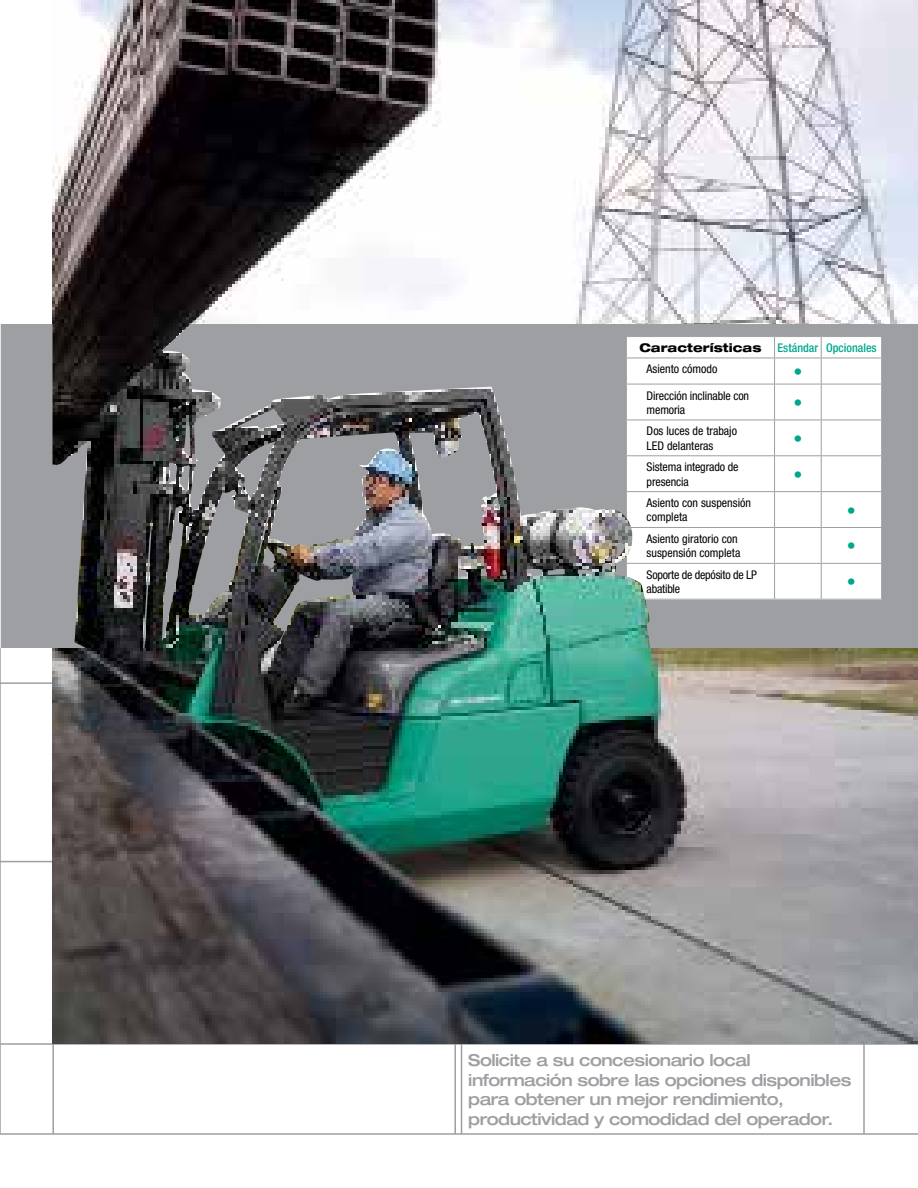
<style>
.page{position:relative;width:918px;height:1188px;background:#fff}
.page>*{position:absolute;margin:0;border:0;box-sizing:border-box;transform-origin:0 0}
.t1{font:500 condensed 18px "Helvetica Neue";color:#00a78c}
.t2{font:500 expanded 16.5px/19.8px "Helvetica Neue";letter-spacing:-.03em;color:#9d9fa2}
.t3{font:condensed 12px/14.4px "Helvetica Neue";color:#000}
.t4{font:condensed 12px/14.4px "Helvetica Neue";letter-spacing:-.02em;color:#000}
.t5{font:500 condensed 12px "Helvetica Neue";color:#00a78c}
.t6{font:800 expanded 12px "Helvetica Neue";color:#000}
</style>
<div class="page">
<div style="left:0;top:324px;width:918px;height:324px;background:#9d9fa2"></div>
<hr style="left:0;top:861px;width:918px;height:1px;background:#9d9fa2">
<hr style="left:0;top:682px;width:918px;height:2px;background:#9d9fa2">
<hr style="left:0;top:1043px;width:918px;height:2px;background:#9d9fa2">
<hr style="left:0;top:264px;width:1px;height:384px;background:#fff">
<hr style="left:52px;top:862px;width:2px;height:272px;background:#9d9fa2">
<hr style="left:0;top:648px;width:1px;height:486px;background:#9d9fa2">
<hr style="left:461px;top:648px;width:1px;height:486px;background:#9d9fa2">
<hr style="left:454px;top:648px;width:2px;height:486px;background:#9d9fa2">
<hr style="left:863px;top:648px;width:2px;height:486px;background:#9d9fa2">
<img style="left:52px;top:0;width:866px;height:1044px">
<div style="left:22px;top:324px;width:896px;height:324px;background:#9d9fa2"></div>
<div style="left:626px;top:336px;width:256px;height:264px;background:#fff"></div>
<hr style="left:626px;top:336px;width:149px;height:1px;background:#9d9fa2">
<hr style="left:775px;top:336px;width:46px;height:1px;background:#9d9fa2">
<hr style="left:821px;top:336px;width:61px;height:1px;background:#9d9fa2">
<hr style="left:626px;top:358px;width:149px;height:1px;background:#9d9fa2">
<svg style="left:774px;top:337px;width:108px;height:262px"></svg>
<hr style="left:626px;top:384px;width:149px;height:1px;background:#9d9fa2">
<hr style="left:775px;top:384px;width:46px;height:1px;background:#9d9fa2">
<hr style="left:774px;top:384px;width:1px;height:36px;background:#9d9fa2">
<hr style="left:821px;top:384px;width:61px;height:1px;background:#9d9fa2">
<hr style="left:821px;top:384px;width:1px;height:36px;background:#9d9fa2">
<hr style="left:881px;top:384px;width:1px;height:36px;background:#9d9fa2">
<hr style="left:626px;top:420px;width:149px;height:1px;background:#9d9fa2">
<hr style="left:775px;top:420px;width:46px;height:1px;background:#9d9fa2">
<hr style="left:774px;top:420px;width:1px;height:35px;background:#9d9fa2">
<hr style="left:821px;top:420px;width:61px;height:1px;background:#9d9fa2">
<hr style="left:821px;top:420px;width:1px;height:35px;background:#9d9fa2">
<hr style="left:881px;top:420px;width:1px;height:35px;background:#9d9fa2">
<hr style="left:626px;top:455px;width:149px;height:1px;background:#9d9fa2">
<hr style="left:775px;top:455px;width:46px;height:1px;background:#9d9fa2">
<hr style="left:774px;top:456px;width:1px;height:35px;background:#9d9fa2">
<hr style="left:821px;top:455px;width:61px;height:1px;background:#9d9fa2">
<hr style="left:821px;top:456px;width:1px;height:35px;background:#9d9fa2">
<hr style="left:881px;top:456px;width:1px;height:35px;background:#9d9fa2">
<hr style="left:626px;top:491px;width:149px;height:1px;background:#9d9fa2">
<hr style="left:775px;top:491px;width:46px;height:1px;background:#9d9fa2">
<hr style="left:774px;top:492px;width:1px;height:35px;background:#9d9fa2">
<hr style="left:821px;top:491px;width:61px;height:1px;background:#9d9fa2">
<hr style="left:821px;top:492px;width:1px;height:35px;background:#9d9fa2">
<hr style="left:881px;top:492px;width:1px;height:35px;background:#9d9fa2">
<hr style="left:626px;top:527px;width:149px;height:1px;background:#9d9fa2">
<hr style="left:775px;top:527px;width:46px;height:1px;background:#9d9fa2">
<hr style="left:774px;top:528px;width:1px;height:35px;background:#9d9fa2">
<hr style="left:821px;top:527px;width:61px;height:1px;background:#9d9fa2">
<hr style="left:821px;top:528px;width:1px;height:35px;background:#9d9fa2">
<hr style="left:881px;top:528px;width:1px;height:35px;background:#9d9fa2">
<hr style="left:626px;top:563px;width:149px;height:1px;background:#9d9fa2">
<hr style="left:775px;top:563px;width:46px;height:1px;background:#9d9fa2">
<hr style="left:774px;top:564px;width:1px;height:35px;background:#9d9fa2">
<hr style="left:821px;top:563px;width:61px;height:1px;background:#9d9fa2">
<hr style="left:821px;top:564px;width:1px;height:35px;background:#9d9fa2">
<hr style="left:881px;top:564px;width:1px;height:35px;background:#9d9fa2">
<hr style="left:626px;top:599px;width:149px;height:1px;background:#9d9fa2">
<hr style="left:775px;top:599px;width:46px;height:1px;background:#9d9fa2">
<hr style="left:821px;top:599px;width:61px;height:1px;background:#9d9fa2">
<hr style="left:0;top:1133px;width:918px;height:2px;background:#9d9fa2">
<img style="left:52px;top:294px;width:598px;height:354px">
<p class="t6" style="left:639px;top:340px;width:124px">Características</p>
<p class="t5" style="left:778px;top:341px;width:101px">Estándar Opcionales</p>
<p class="t3" style="left:647px;top:362px;width:72px">Asiento cómodo</p>
<h1 class="t1" style="left:793px;top:361px;width:10px">•</h1>
<p class="t3" style="left:647px;top:388px;width:104px">Dirección inclinable con memoria</p>
<h1 class="t1" style="left:793px;top:392px;width:10px">•</h1>
<p class="t3" style="left:647px;top:424px;width:92px">Dos luces de trabajo<br>LED delanteras</p>
<h1 class="t1" style="left:793px;top:428px;width:10px">•</h1>
<p class="t3" style="left:647px;top:460px;width:93px">Sistema integrado de presencia</p>
<h1 class="t1" style="left:793px;top:464px;width:10px">•</h1>
<p class="t3" style="left:647px;top:496px;width:106px">Asiento con suspensión completa</p>
<h1 class="t1" style="left:847px;top:500px;width:10px">•</h1>
<p class="t3" style="left:647px;top:531px;width:95px">Asiento giratorio con suspensión completa</p>
<h1 class="t1" style="left:847px;top:535px;width:10px">•</h1>
<p class="t4" style="left:647px;top:567px;width:112px">Soporte de depósito de LP abatible</p>
<h1 class="t1" style="left:847px;top:571px;width:10px">•</h1>
<h2 class="t2" style="left:468px;top:1050px;width:385px">Solicite a su concesionario local información sobre las opciones disponibles para obtener un mejor rendimiento, productividad y comodidad del operador.</h2>
</div>
